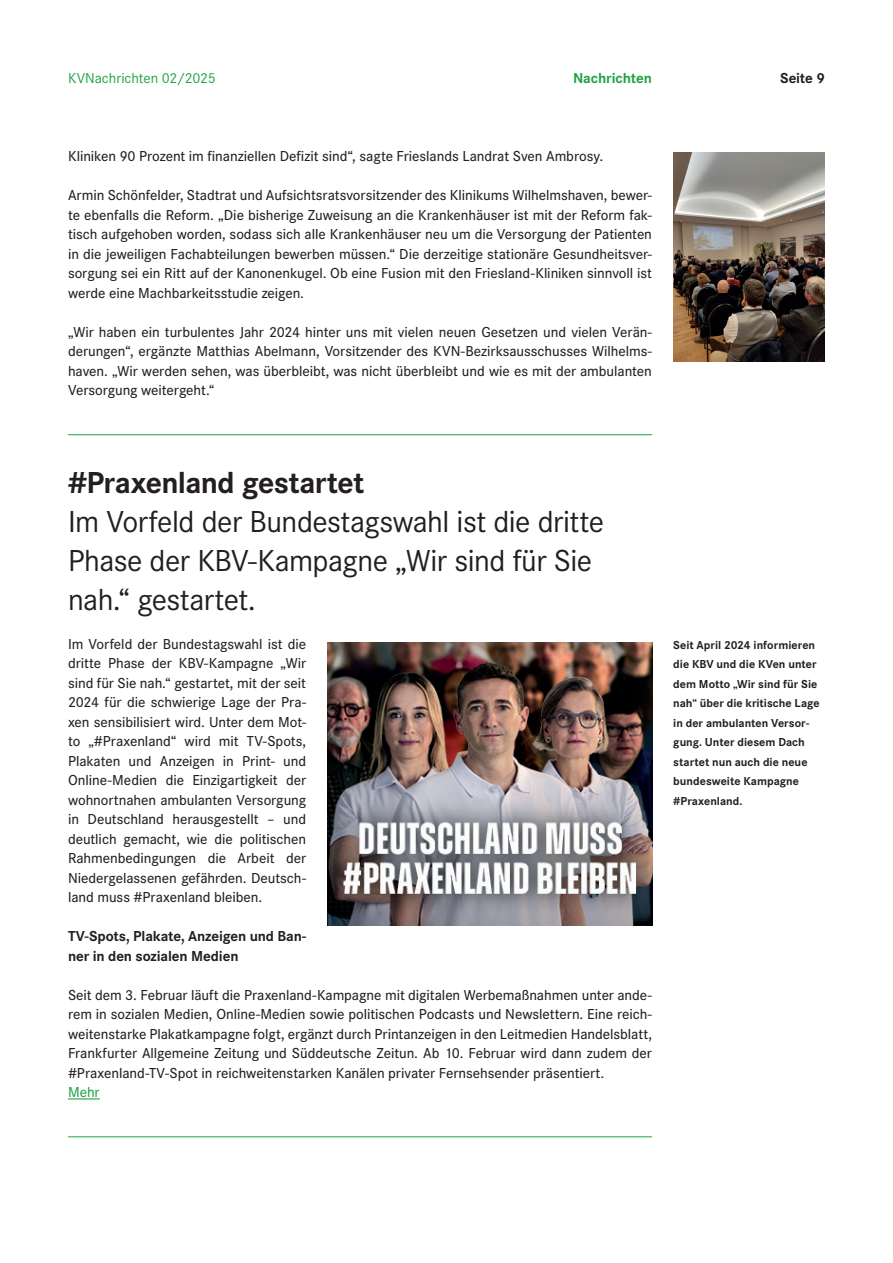
<style>
.page{position:relative;width:893px;height:1263px;background:#fff}
.page>*{position:absolute;margin:0;border:0;box-sizing:border-box;transform-origin:0 0}
.t1{font:31.5px/39px "Corporate S";letter-spacing:-.02em;color:#231f20}
.t2{font:700 31.5px "Corporate S";letter-spacing:-.02em;color:#231f20}
.t3{font:500 15px/19.5px "Corporate S";letter-spacing:-.005em;color:#231f20;text-align:justify}
.t4{font:700 15px/19.5px "Corporate S";letter-spacing:-.01em;color:#231f20}
.t5{font:15px "Corporate S";letter-spacing:-.005em;color:#1fa245}
.t6{font:700 15px "Corporate S";letter-spacing:-.01em;color:#1fa245}
.t7{font:500 15px "Corporate S";color:#1fa245}
.t8{font:700 12px/19.5px "Corporate S";color:#231f20}
</style>
<div class="page">
<hr style="left:68px;top:434px;width:584px;height:1px;background:#1fa245">
<hr style="left:68px;top:1136px;width:584px;height:1px;background:#1fa245">
<hr style="left:68px;top:1098px;width:32px;height:1px;background:#1fa245">
<img style="left:327px;top:643px;width:325px;height:282px">
<img style="left:673px;top:152px;width:152px;height:209px">
<p class="t5" style="left:68px;top:69px;width:149px">KVNachrichten 02/2025</p>
<p class="t6" style="left:573px;top:68px;width:80px">Nachrichten</p>
<p class="t4" style="left:780px;top:68px;width:46px">Seite 9</p>
<p class="t3" style="left:68px;top:146px;width:535px">Kliniken 90 Prozent im finanziellen Defizit sind“, sagte Frieslands Landrat Sven Ambrosy.</p>
<p class="t3" style="left:68px;top:185px;width:585px">Armin Schönfelder, Stadtrat und Aufsichtsratsvorsitzender des Klinikums Wilhelmshaven, bewer&shy;te ebenfalls die Reform. „Die bisherige Zuweisung an die Krankenhäuser ist mit der Reform fak&shy;tisch aufgehoben worden, sodass sich alle Krankenhäuser neu um die Versorgung der Patienten in die jeweiligen Fachabteilungen bewerben müssen.“ Die derzeitige stationäre Gesundheitsver&shy;sorgung sei ein Ritt auf der Kanonenkugel. Ob eine Fusion mit den Friesland-Kliniken sinnvoll ist werde eine Machbarkeitsstudie zeigen.</p>
<p class="t3" style="left:68px;top:322px;width:585px">„Wir haben ein turbulentes Jahr 2024 hinter uns mit vielen neuen Gesetzen und vielen Verän&shy;derungen“, ergänzte Matthias Abelmann, Vorsitzender des KVN-Bezirksausschusses Wilhelms&shy;haven. „Wir werden sehen, was überbleibt, was nicht überbleibt und wie es mit der ambulanten Versorgung weitergeht.“</p>
<h1 class="t2" style="left:68px;top:461px;width:298px">#Praxenland gestartet</h1>
<h1 class="t1" style="left:68px;top:501px;width:537px">Im Vorfeld der Bundestagswahl ist die dritte<br>Phase der KBV-Kampagne „Wir sind für Sie nah.“ gestartet.</h1>
<p class="t3" style="left:68px;top:634px;width:240px">Im Vorfeld der Bundestagswahl ist die dritte Phase der KBV-Kampagne „Wir sind für Sie nah.“ gestartet, mit der seit 2024 für die schwierige Lage der Pra&shy;xen sensibilisiert wird. Unter dem Mot&shy;to „#Praxenland“ wird mit TV-Spots, Plakaten und Anzeigen in Print- und Online-Medien die Einzigartigkeit der wohnortnahen ambulanten Versorgung in Deutschland herausgestellt – und deutlich gemacht, wie die politischen Rahmenbedingungen die Arbeit der Niedergelassenen gefährden. Deutsch&shy;land muss #Praxenland bleiben.</p>
<p class="t4" style="left:68px;top:926px;width:240px">TV-Spots, Plakate, Anzeigen und Ban&shy;ner in den sozialen Medien</p>
<p class="t3" style="left:68px;top:985px;width:585px">Seit dem 3. Februar läuft die Praxenland-Kampagne mit digitalen Werbemaßnahmen unter ande&shy;rem in sozialen Medien, Online-Medien sowie politischen Podcasts und Newslettern. Eine reich&shy;weitenstarke Plakatkampagne folgt, ergänzt durch Printanzeigen in den Leitmedien Handelsblatt, Frankfurter Allgemeine Zeitung und Süddeutsche Zeitun. Ab 10. Februar wird dann zudem der #Praxenland-TV-Spot in reichweitenstarken Kanälen privater Fernsehsender präsentiert.</p>
<p class="t7" style="left:68px;top:1083px;width:33px">Mehr</p>
<p class="t8" style="left:673px;top:635px;width:148px">Seit April 2024 informieren die KBV und die KVen unter dem Motto „Wir sind für Sie nah“ über die kritische Lage in der ambulanten Versor&shy;gung. Unter diesem Dach startet nun auch die neue bundesweite Kampagne #Praxenland.</p>
</div>
